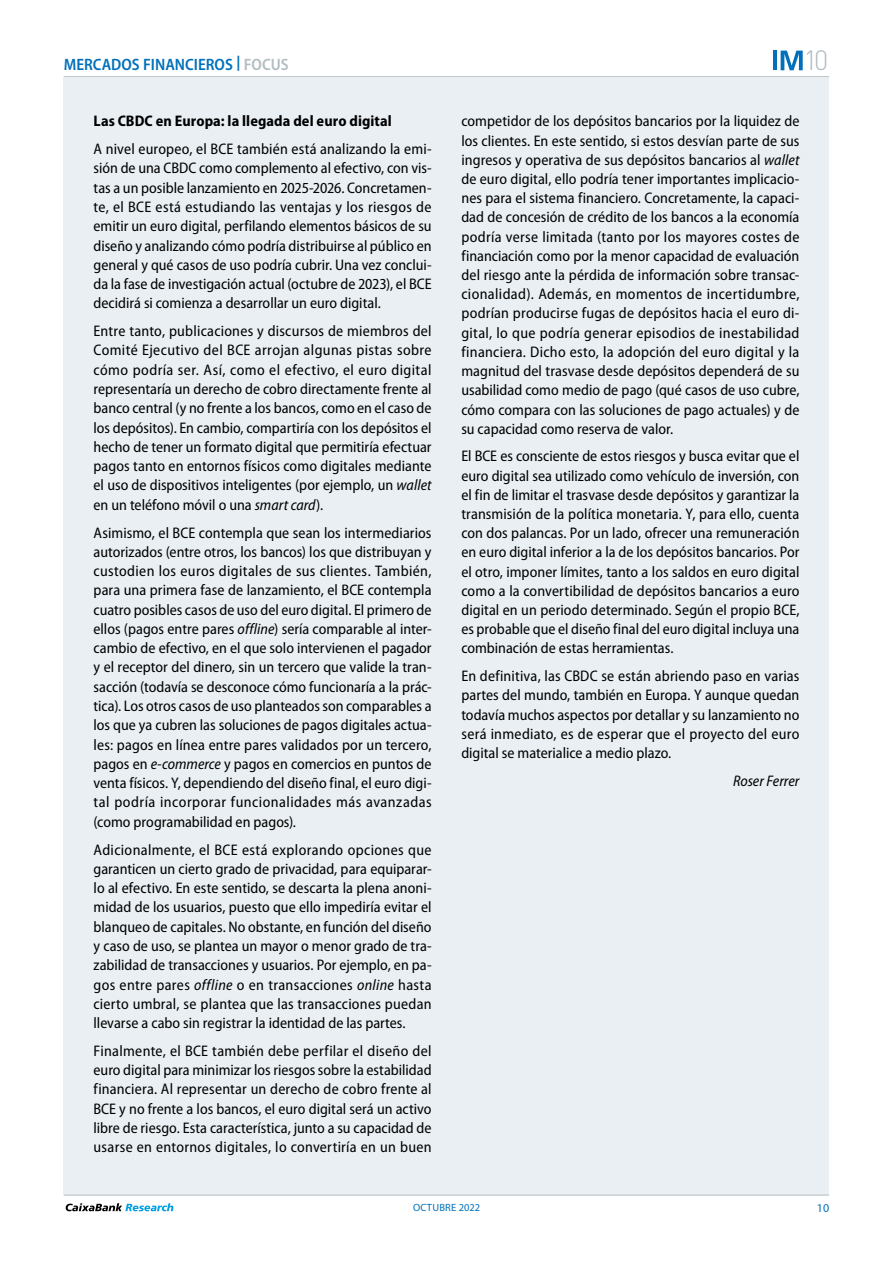
<style>
.page{position:relative;width:893px;height:1263px;background:#fff}
.page>*{position:absolute;margin:0;border:0;box-sizing:border-box;transform-origin:0 0}
.t1{font:300 27.6px "DIN Pro";color:#b2bdc2}
.t2{font:600 semi-condensed 16.5px "Myriad Pro";color:#0070ba}
.t3{font:semi-condensed 15.3px/19.4px "Myriad Pro";letter-spacing:.005em;color:#000;text-align:justify}
.t4{font:700 semi-condensed 15.3px "Myriad Pro";letter-spacing:.005em;color:#000}
.t5{font:italic semi-condensed 15.3px "Myriad Pro";letter-spacing:-.005em;color:#000}
.t6{font:12px "Myriad Pro";color:#0070ba}
.t7{font:10.5px "Myriad Pro";letter-spacing:.02em;color:#0070ba}
.s1{color:#b2bdc2}
.s2{font-style:italic}
</style>
<div class="page">
<hr style="left:64px;top:76px;width:765px;height:1px;background:#b2bdc2">
<div style="left:64px;top:77px;width:765px;height:1118px;background:#e9eff3"></div>
<hr style="left:64px;top:1195px;width:765px;height:1px;background:#b2bdc2">
<svg style="left:66px;top:1203px;width:107px;height:8px"></svg>
<svg style="left:781px;top:51px;width:22px;height:19px"></svg>
<hr style="left:773px;top:51px;width:4px;height:19px;background:#0070ba">
<p class="t2" style="left:64px;top:55px;width:226px">MERCADOS FINANCIEROS <sup>|</sup> <span class="s1">FOCUS</span></p>
<p class="t4" style="left:94px;top:113px;width:300px">Las CBDC en Europa: la llegada del euro digital</p>
<p class="t3" style="left:94px;top:140px;width:340px">A nivel europeo, el BCE también está analizando la emi&shy;sión de una CBDC como complemento al efectivo, con vis&shy;tas a un posible lanzamiento en 2025-2026. Concretamen&shy;te, el BCE está estudiando las ventajas y los riesgos de emitir un euro digital, perfilando elementos básicos de su diseño y analizando cómo podría distribuirse al público en general y qué casos de uso podría cubrir. Una vez conclui&shy;da la fase de investigación actual (octubre de 2023), el BCE decidirá si comienza a desarrollar un euro digital.</p>
<p class="t3" style="left:94px;top:322px;width:340px">Entre tanto, publicaciones y discursos de miembros del Comité Ejecutivo del BCE arrojan algunas pistas sobre cómo podría ser. Así, como el efectivo, el euro digital representaría un derecho de cobro directamente frente al banco central (y no frente a los bancos, como en el caso de los depósitos). En cambio, compartiría con los depósitos el hecho de tener un formato digital que permitiría efectuar pagos tanto en entornos físicos como digitales mediante el uso de dispositivos inteligentes (por ejemplo, un <span class="s2">wallet </span>en un teléfono móvil o una <span class="s2">smart card</span>).</p>
<p class="t3" style="left:94px;top:523px;width:340px">Asimismo, el BCE contempla que sean los intermediarios autorizados (entre otros, los bancos) los que distribuyan y custodien los euros digitales de sus clientes. También, para una primera fase de lanzamiento, el BCE contempla cuatro posibles casos de uso del euro digital. El primero de ellos (pagos entre pares <span class="s2">offline</span>) sería comparable al inter&shy;cambio de efectivo, en el que solo intervienen el pagador y el receptor del dinero, sin un tercero que valide la tran&shy;sacción (todavía se desconoce cómo funcionaría a la prác&shy;tica). Los otros casos de uso planteados son comparables a los que ya cubren las soluciones de pagos digitales actua&shy;les: pagos en línea entre pares validados por un tercero, pagos en <span class="s2">e-commerce</span> y pagos en comercios en puntos de venta físicos. Y, dependiendo del diseño final, el euro digi&shy;tal podría incorporar funcionalidades más avanzadas (como programabilidad en pagos).</p>
<p class="t3" style="left:94px;top:840px;width:340px;text-align:left">Adicionalmente, el BCE está explorando opciones que garanticen un cierto grado de privacidad, para equiparar&shy;lo al efectivo. En este sentido, se descarta la plena anoni&shy;midad de los usuarios, puesto que ello impediría evitar el blanqueo de capitales. No obstante, en función del diseño y caso de uso, se plantea un mayor o menor grado de tra&shy;zabilidad de transacciones y usuarios. Por ejemplo, en pa-- gos entre pares <span class="s2">offline</span> o en transacciones <span class="s2">online</span> hasta cierto umbral, se plantea que las transacciones puedan llevarse a cabo sin registrar la identidad de las partes.</p>
<p class="t3" style="left:94px;top:1041px;width:340px">Finalmente, el BCE también debe perfilar el diseño del euro digital para minimizar los riesgos sobre la estabilidad financiera. Al representar un derecho de cobro frente al BCE y no frente a los bancos, el euro digital será un activo libre de riesgo. Esta característica, junto a su capacidad de usarse en entornos digitales, lo convertiría en un buen</p>
<h1 class="t1" style="left:803px;top:39px;width:26px">10</h1>
<p class="t3" style="left:461px;top:112px;width:340px;text-align:left">competidor de los depósitos bancarios por la liquidez de los clientes. En este sentido, si estos desvían parte de sus ingresos y operativa de sus depósitos bancarios al <span class="s2">wallet </span>de euro digital, ello podría tener importantes implicacio&shy;nes para el sistema financiero. Concretamente, la capaci&shy;dad de concesión de crédito de los bancos a la economía podría verse limitada (tanto por los mayores costes de financiación como por la menor capacidad de evaluación del riesgo ante la pérdida de información sobre transac&shy;cionalidad). Además, en momentos de incertidumbre, podrían producirse fugas de depósitos hacia el euro di-- gital, lo que podría generar episodios de inestabilidad financiera. Dicho esto, la adopción del euro digital y la magnitud del trasvase desde depósitos dependerá de su usabilidad como medio de pago (qué casos de uso cubre, cómo compara con las soluciones de pago actuales) y de su capacidad como reserva de valor.</p>
<p class="t3" style="left:461px;top:447px;width:340px">El BCE es consciente de estos riesgos y busca evitar que el euro digital sea utilizado como vehículo de inversión, con el fin de limitar el trasvase desde depósitos y garantizar la transmisión de la política monetaria. Y, para ello, cuenta con dos palancas. Por un lado, ofrecer una remuneración en euro digital inferior a la de los depósitos bancarios. Por el otro, imponer límites, tanto a los saldos en euro digital como a la convertibilidad de depósitos bancarios a euro digital en un periodo determinado. Según el propio BCE, es probable que el diseño final del euro digital incluya una combinación de estas herramientas.</p>
<p class="t3" style="left:461px;top:667px;width:340px">En definitiva, las CBDC se están abriendo paso en varias partes del mundo, también en Europa. Y aunque quedan todavía muchos aspectos por detallar y su lanzamiento no será inmediato, es de esperar que el proyecto del euro digital se materialice a medio plazo.</p>
<p class="t5" style="left:733px;top:772px;width:68px">Roser Ferrer</p>
<p class="t7" style="left:413px;top:1201px;width:69px">OCTUBRE 2022</p>
<p class="t6" style="left:817px;top:1201px;width:14px">10</p>
</div>
